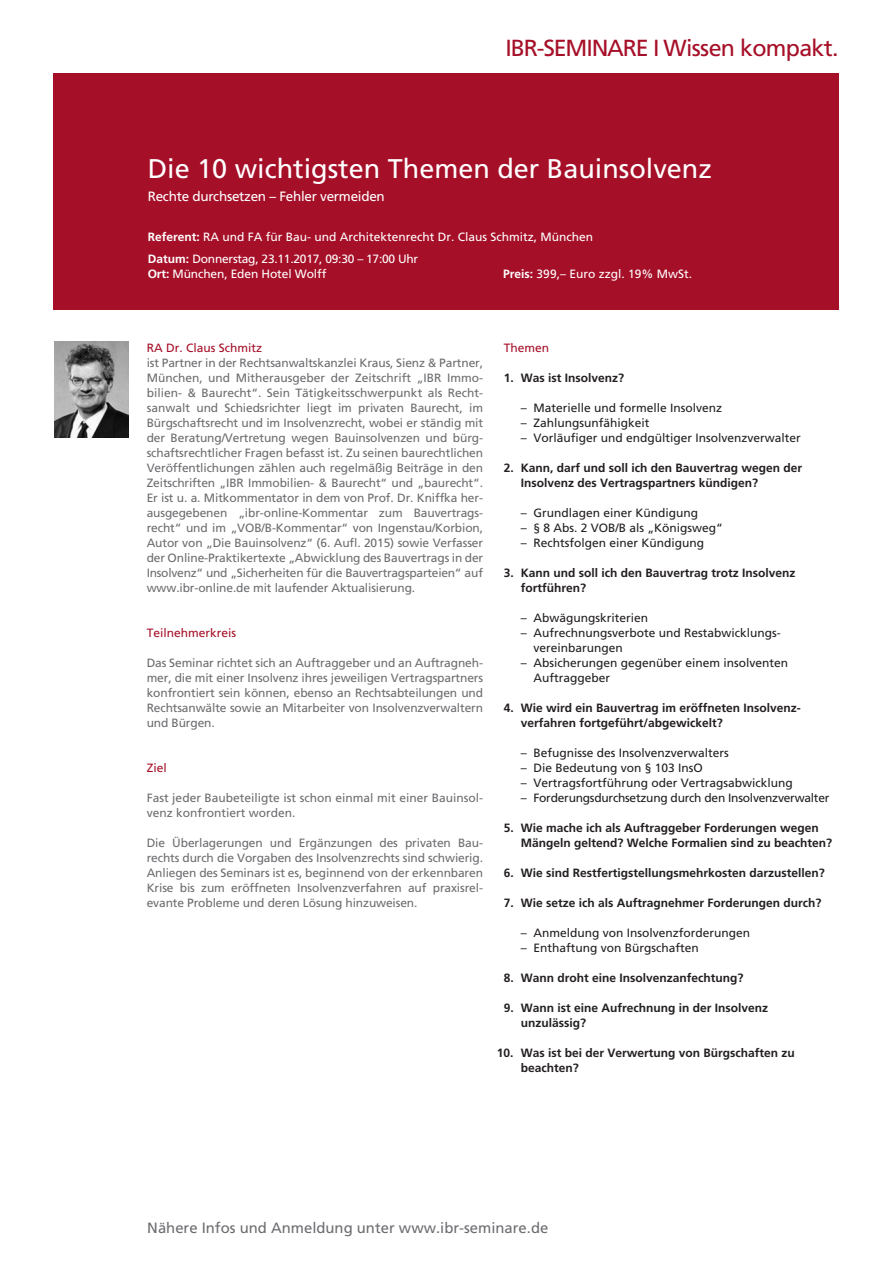
<style>
.page{position:relative;width:893px;height:1263px;background:#fff}
.page>*{position:absolute;margin:0;border:0;box-sizing:border-box;transform-origin:0 0}
.t1{font:27px "Frutiger";color:#fff}
.t2{font:23.25px "Frutiger";letter-spacing:-.03em;color:#a60f28}
.t3{font:14.85px "Frutiger";color:#6c6d70}
.t4{font:13.5px "Frutiger";letter-spacing:-.02em;color:#fff}
.t5{font:12px/15px "Frutiger";letter-spacing:-.01em;color:#6c6d70;text-align:justify}
.t6{font:700 12px/15px "Frutiger";color:#231f20}
.t7{font:12px/15px "Frutiger";color:#231f20}
.t8{font:12px/22.5px "Frutiger";color:#fff}
.t9{font:12px "Frutiger";letter-spacing:-.02em;color:#231f20}
.t10{font:12px "Frutiger";color:#a60f28}
.s1{font-weight:700}
</style>
<div class="page">
<div style="left:54px;top:73px;width:784px;height:236px;background:#a60f28"></div>
<img style="left:55px;top:342px;width:74px;height:95px">
<h2 class="t2" style="left:505px;top:34px;width:52px">ibr-seminare</h2>
<h2 class="t2" style="left:653px;top:34px;width:187px">I Wissen kompakt.</h2>
<h1 class="t1" style="left:148px;top:153px;width:566px">Die 10 wichtigsten Themen der Bauinsolvenz</h1>
<p class="t4" style="left:148px;top:188px;width:239px">Rechte durchsetzen – Fehler vermeiden</p>
<p class="t8" style="left:148px;top:225px;width:447px"><span class="s1">Referent:</span> RA und FA für Bau- und Architektenrecht Dr. Claus Schmitz, München<br><span class="s1">Datum:</span> Donnerstag, 23.11.2017, 09:30 – 17:00 Uhr</p>
<p class="t8" style="left:148px;top:263px;width:180px"><span class="s1">Ort:</span> München, Eden Hotel Wolff</p>
<p class="t8" style="left:503px;top:263px;width:190px"><span class="s1">Preis:</span> 399,– Euro zzgl. 19% MwSt.</p>
<p class="t10" style="left:147px;top:340px;width:117px">RA Dr. Claus Schmitz</p>
<p class="t5" style="left:147px;top:355px;width:338px">ist Partner in der Rechtsanwaltskanzlei Kraus, Sienz &amp; Partner, München, und Mitherausgeber der Zeitschrift „IBR Immo&shy;bilien- &amp; Baurecht“. Sein Tätigkeitsschwerpunkt als Recht&shy;sanwalt und Schiedsrichter liegt im privaten Baurecht, im Bürgschaftsrecht und im Insolvenzrecht, wobei er ständig mit der Beratung/Vertretung wegen Bauinsolvenzen und bürg&shy;schaftsrechtlicher Fragen befasst ist. Zu seinen baurechtlichen Veröffentlichungen zählen auch regelmäßig Beiträge in den Zeitschriften „IBR Immobilien- &amp; Baurecht“ und „baurecht“.<br>Er ist u. a. Mitkommentator in dem von Prof. Dr. Kniffka her&shy;ausgegebenen „ibr-online-Kommentar zum Bauvertrags&shy;recht“ und im „VOB/B-Kommentar“ von Ingenstau/Korbion, Autor von „Die Bauinsolvenz“ (6. Aufl. 2015) sowie Verfasser der Online-Praktikertexte „Abwicklung des Bauvertrags in der Insolvenz“ und „Sicherheiten für die Bauvertragsparteien“ auf www.ibr-online.de mit laufender Aktualisierung.</p>
<p class="t10" style="left:147px;top:625px;width:91px">Teilnehmerkreis</p>
<p class="t5" style="left:147px;top:655px;width:338px">Das Seminar richtet sich an Auftraggeber und an Auftragneh&shy;mer, die mit einer Insolvenz ihres jeweiligen Vertragspartners konfrontiert sein können, ebenso an Rechtsabteilungen und Rechtsanwälte sowie an Mitarbeiter von Insolvenzverwaltern und Bürgen.</p>
<p class="t10" style="left:147px;top:760px;width:22px">Ziel</p>
<p class="t5" style="left:147px;top:790px;width:338px">Fast jeder Baubeteiligte ist schon einmal mit einer Bauinsol&shy;venz konfrontiert worden.</p>
<p class="t5" style="left:147px;top:835px;width:338px">Die Überlagerungen und Ergänzungen des privaten Bau&shy;rechts durch die Vorgaben des Insolvenzrechts sind schwierig.<br>Anliegen des Seminars ist es, beginnend von der erkennbaren Krise bis zum eröffneten Insolvenzverfahren auf praxisrel&shy;evante Probleme und deren Lösung hinzuweisen.</p>
<p class="t10" style="left:504px;top:341px;width:47px">Themen</p>
<p class="t6" style="left:504px;top:370px;width:122px">1. Was ist Insolvenz?</p>
<p class="t7" style="left:521px;top:400px;width:203px">– Materielle und formelle Insolvenz</p>
<p class="t7" style="left:521px;top:415px;width:130px">– Zahlungsunfähigkeit</p>
<p class="t7" style="left:521px;top:430px;width:282px">– Vorläufiger und endgültiger Insolvenzverwalter</p>
<p class="t6" style="left:521px;top:460px;width:283px;text-indent:-17px">2. Kann, darf und soll ich den Bauvertrag wegen der<br>Insolvenz des Vertragspartners kündigen?</p>
<p class="t7" style="left:521px;top:505px;width:179px">– Grundlagen einer Kündigung</p>
<p class="t7" style="left:521px;top:520px;width:204px">– § 8 Abs. 2 VOB/B als „Königsweg“</p>
<p class="t7" style="left:521px;top:535px;width:185px">– Rechtsfolgen einer Kündigung</p>
<p class="t6" style="left:521px;top:565px;width:276px;text-indent:-17px">3. Kann und soll ich den Bauvertrag trotz Insolvenz fortführen?</p>
<p class="t7" style="left:521px;top:610px;width:129px">– Abwägungskriterien</p>
<p class="t7" style="left:533px;top:625px;width:249px;text-indent:-13px">– Aufrechnungsverbote und Restabwicklungs&shy;vereinbarungen</p>
<p class="t7" style="left:533px;top:655px;width:256px;text-indent:-13px">– Absicherungen gegenüber einem insolventen<br>Auftraggeber</p>
<p class="t6" style="left:521px;top:700px;width:282px;text-indent:-17px">4. Wie wird ein Bauvertrag im eröffneten Insolvenz&shy;verfahren fortgeführt/abgewickelt?</p>
<p class="t7" style="left:521px;top:745px;width:210px">– Befugnisse des Insolvenzverwalters</p>
<p class="t7" style="left:521px;top:760px;width:184px">– Die Bedeutung von § 103 InsO</p>
<p class="t7" style="left:521px;top:775px;width:274px">– Vertragsfortführung oder Vertragsabwicklung</p>
<p class="t9" style="left:521px;top:791px;width:310px">– Forderungsdurchsetzung durch den Insolvenzverwalter</p>
<p class="t6" style="left:521px;top:820px;width:313px;text-indent:-17px">5. Wie mache ich als Auftraggeber Forderungen wegen<br>Mängeln geltend? Welche Formalien sind zu beachten?</p>
<p class="t6" style="left:504px;top:865px;width:323px">6. Wie sind Restfertigstellungsmehrkosten darzustellen?</p>
<p class="t6" style="left:504px;top:895px;width:319px">7. Wie setze ich als Auftragnehmer Forderungen durch?</p>
<p class="t7" style="left:521px;top:925px;width:231px">– Anmeldung von Insolvenzforderungen</p>
<p class="t7" style="left:521px;top:940px;width:180px">– Enthaftung von Bürgschaften</p>
<p class="t6" style="left:504px;top:970px;width:241px">8. Wann droht eine Insolvenzanfechtung?</p>
<p class="t6" style="left:521px;top:1000px;width:249px;text-indent:-17px">9. Wann ist eine Aufrechnung in der Insolvenz unzulässig?</p>
<p class="t6" style="left:521px;top:1045px;width:276px;text-indent:-24px">10. Was ist bei der Verwertung von Bürgschaften zu beachten?</p>
<p class="t3" style="left:147px;top:1219px;width:403px">Nähere Infos und Anmeldung unter www.ibr-seminare.de</p>
</div>
